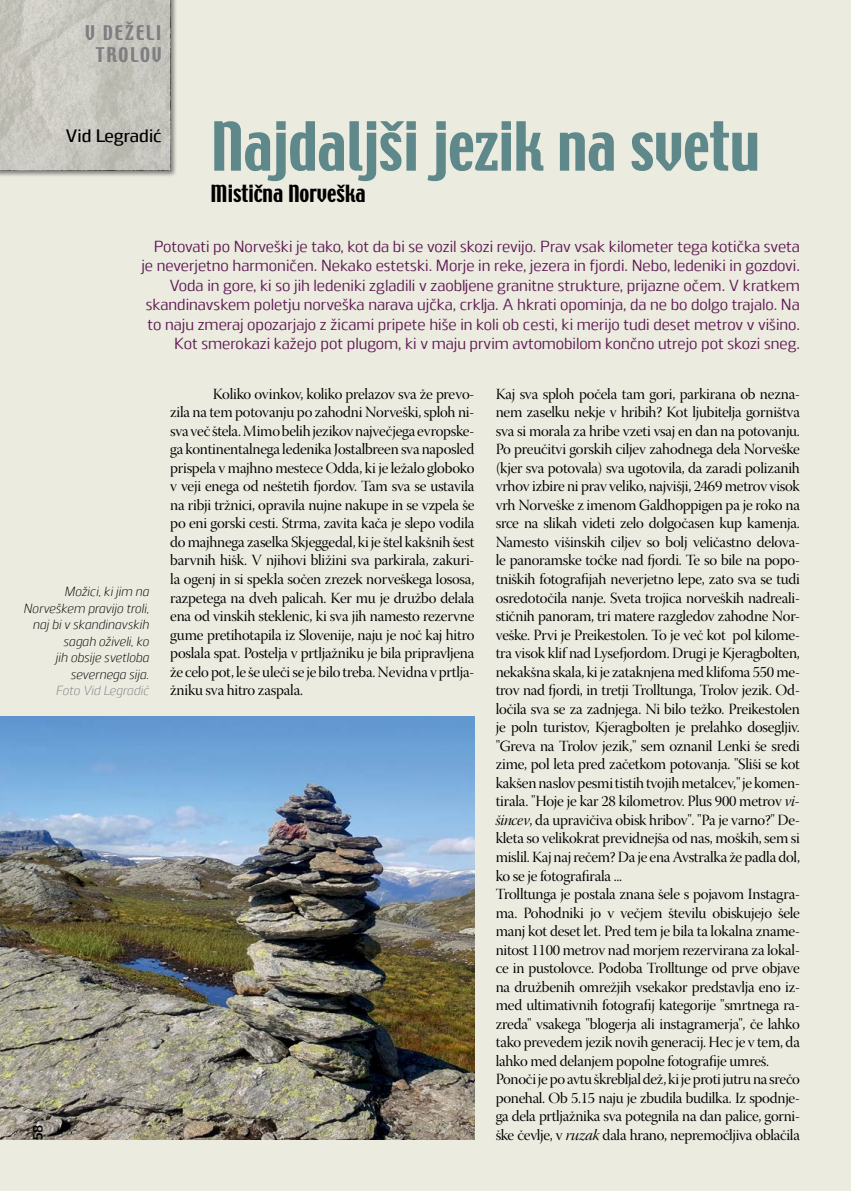
<style>
.page{position:relative;width:851px;height:1191px;background:#fff}
.page>*{position:absolute;margin:0;border:0;box-sizing:border-box;transform-origin:0 0}
.A_naslov{font:60px "Techno";color:#5f888a}
.A_podnaslov{font:21px "Techno";color:#000}
.PASICA{font:18px/21.6px "Techno";letter-spacing:.09em;color:#7f7e81;text-align:center}
.A_avtor{font:500 18px "Juhl";color:#000}
.A_intro{font:16.05px/19.5px "Juhl";color:#5d1a52;text-align:right}
.A_body{font:15.45px/18.5px "Warnock Pro Disp";letter-spacing:-.015em;color:#000;text-align:justify}
.A_body_first{font:15.45px/18.5px "Warnock Pro Disp";letter-spacing:-.015em;color:#000;text-align:justify}
.t1{font:700 13.5px "Juhl";color:#000}
.A_podnapisi{font:italic 300 13.2px/16.5px "Juhl";color:#000;text-align:right}
.A_podnapisi-2{font:italic 300 13.2px "Juhl";color:#808285}
.s1{font-family:"Warnock Pro It Disp"}
</style>
<div class="page">
<div style="left:0;top:0;width:850px;height:1191px;background:#ecebe0"></div>
<div style="left:0;top:0;width:177px;height:177px;background:#000;opacity:.5"></div>
<svg style="left:0;top:0;width:170px;height:170px;background:#c6c5be"></svg>
<img style="left:0;top:716px;width:474px;height:424px">
<p class="PASICA" style="left:85px;top:23px;width:78px">V DEŽELI<br>TROLOV</p>
<p class="A_avtor" style="left:66px;top:123px;width:98px">Vid Legradić</p>
<p class="A_naslov" style="left:210px;top:106px;width:550px">Najdaljši jezik na svetu</p>
<p class="A_podnaslov" style="left:210px;top:179px;width:156px">Mistična Norveška</p>
<p class="A_intro" style="left:141px;top:235px;width:660px">Potovati po Norveški je tako, kot da bi se vozil skozi revijo. Prav vsak kilometer tega kotička sveta je neverjetno harmoničen. Nekako estetski. Morje in reke, jezera in fjordi. Nebo, ledeniki in gozdovi.<br>Voda in gore, ki so jih ledeniki zgladili v zaobljene granitne strukture, prijazne očem. V kratkem skandinavskem poletju norveška narava ujčka, crklja. A hkrati opominja, da ne bo dolgo trajalo. Na to naju zmeraj opozarjajo z žicami pripete hiše in koli ob cesti, ki merijo tudi deset metrov v višino.<br>Kot smerokazi kažejo pot plugom, ki v maju prvim avtomobilom končno utrejo pot skozi sneg.</p>
<p class="A_podnapisi" style="left:23px;top:582px;width:127px">Možici, ki jim na<br>Norveškem pravijo troli, naj bi v skandinavskih sagah oživeli, ko<br>jih obsije svetloba severnega sija.</p>
<p class="A_podnapisi-2" style="left:55px;top:681px;width:95px">Foto Vid Legradić</p>
<p class="t1" style="left:28px;top:1140px;width:17px;rotate:-90deg">58</p>
<p class="A_body_first" style="left:170px;top:386px;width:306px;text-indent:43px">Koliko ovinkov, koliko prelazov sva že prevo&shy;zila na tem potovanju po zahodni Norveški, sploh ni&shy;sva več štela. Mimo belih jezikov največjega evropske&shy;ga kontinentalnega ledenika Jostalbreen sva naposled prispela v majhno mestece Odda, ki je ležalo globoko v veji enega od neštetih fjordov. Tam sva se ustavila na ribji tržnici, opravila nujne nakupe in se vzpela še po eni gorski cesti. Strma, zavita kača je slepo vodila do majhnega zaselka Skjeggedal, ki je štel kakšnih šest barvnih hišk. V njihovi bližini sva parkirala, zakuri&shy;la ogenj in si spekla sočen zrezek norveškega lososa, razpetega na dveh palicah. Ker mu je družbo delala ena od vinskih steklenic, ki sva jih namesto rezervne gume pretihotapila iz Slovenije, naju je noč kaj hitro poslala spat. Postelja v prtljažniku je bila pripravljena že celo pot, le še uleči se je bilo treba. Nevidna v prtlja&shy;žniku sva hitro zaspala.</p>
<p class="A_body" style="left:495px;top:386px;width:306px">Kaj sva sploh počela tam gori, parkirana ob nezna&shy;nem zaselku nekje v hribih? Kot ljubitelja gorništva sva si morala za hribe vzeti vsaj en dan na potovanju.<br>Po preučitvi gorskih ciljev zahodnega dela Norveške (kjer sva potovala) sva ugotovila, da zaradi polizanih vrhov izbire ni prav veliko, najvišji, 2469 metrov visok vrh Norveške z imenom Galdhoppigen pa je roko na srce na slikah videti zelo dolgočasen kup kamenja.<br>Namesto višinskih ciljev so bolj veličastno delova&shy;le panoramske točke nad fjordi. Te so bile na popo&shy;tniških fotografijah neverjetno lepe, zato sva se tudi osredotočila nanje. Sveta trojica norveških nadreali&shy;stičnih panoram, tri matere razgledov zahodne Nor&shy;veške. Prvi je Preikestolen. To je več kot pol kilome&shy;tra visok klif nad Lysefjordom. Drugi je Kjeragbolten, nekakšna skala, ki je zataknjena med klifoma 550 me&shy;trov nad fjordi, in tretji Trolltunga, Trolov jezik. Od&shy;ločila sva se za zadnjega. Ni bilo težko. Preikestolen je poln turistov, Kjeragbolten je prelahko dosegljiv. "Greva na Trolov jezik," sem oznanil Lenki še sredi zime, pol leta pred začetkom potovanja. "Sliši se kot kakšen naslov pesmi tistih tvojih metalcev," je komen&shy;tirala. "Hoje je kar 28 kilometrov. Plus 900 metrov <span class="s1">vi&shy;šincev</span>, da upravičiva obisk hribov". "Pa je varno?" De&shy;kleta so velikokrat previdnejša od nas, moških, sem si mislil. Kaj naj rečem? Da je ena Avstralka že padla dol, ko se je fotografirala ...</p>
<p class="A_body" style="left:495px;top:886px;width:306px">Trolltunga je postala znana šele s pojavom Instagra&shy;ma. Pohodniki jo v večjem številu obiskujejo šele manj kot deset let. Pred tem je bila ta lokalna zname&shy;nitost 1100 metrov nad morjem rezervirana za lokal&shy;ce in pustolovce. Podoba Trolltunge od prve objave na družbenih omrežjih vsekakor predstavlja eno iz&shy;med ultimativnih fotografij kategorije "smrtnega ra&shy;zreda" vsakega "blogerja ali instagramerja", če lahko tako prevedem jezik novih generacij. Hec je v tem, da lahko med delanjem popolne fotografije umreš.</p>
<p class="A_body" style="left:495px;top:1071px;width:306px">Ponoči je po avtu škrebljal dež, ki je proti jutru na srečo ponehal. Ob 5.15 naju je zbudila budilka. Iz spodnje&shy;ga dela prtljažnika sva potegnila na dan palice, gorni&shy;ške čevlje, v <span class="s1">ruzak</span> dala hrano, nepremočljiva oblačila</p>
</div>
